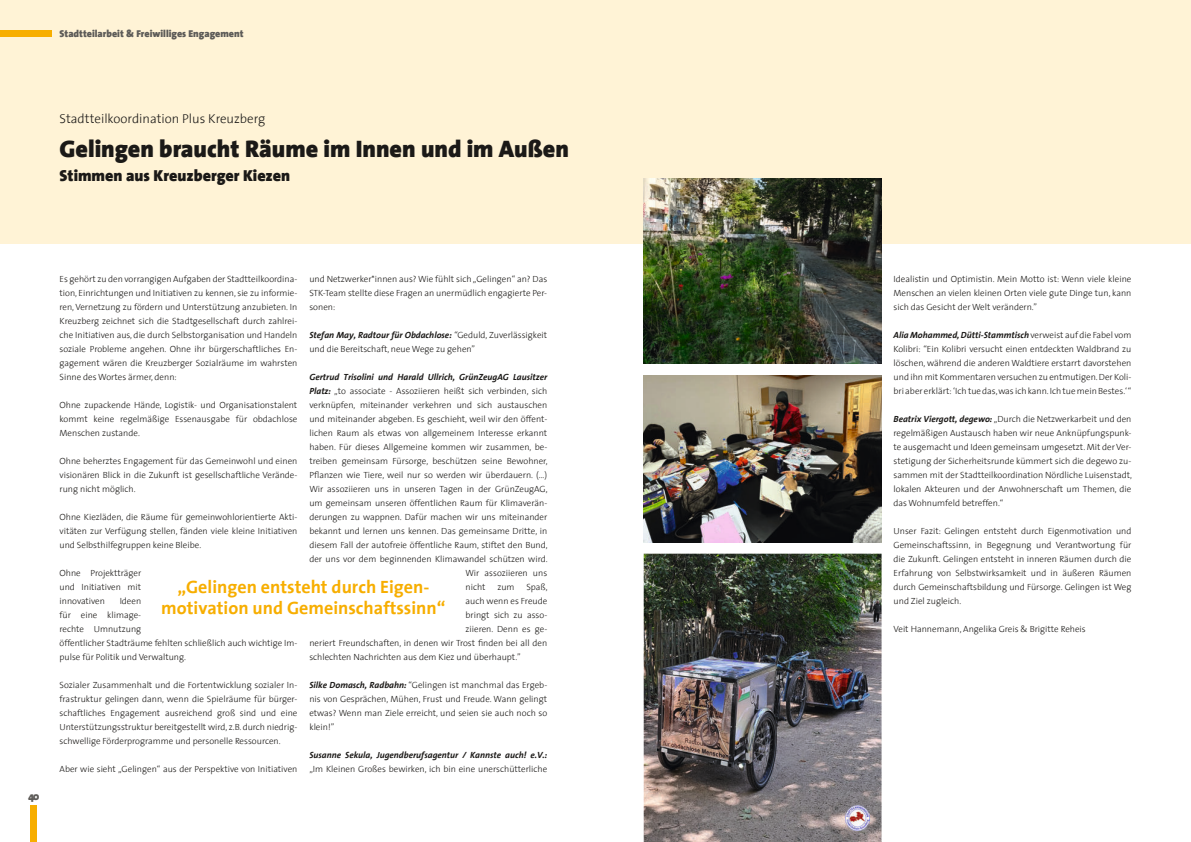
<style>
.page{position:relative;width:1191px;height:842px;background:#fff}
.page>*{position:absolute;margin:0;border:0;box-sizing:border-box;transform-origin:0 0}
.t1{font:900 24px "The Sans";color:#1b1917}
.t2{font:700 18px/21.6px "The Sans";color:#f7ae00;text-align:center}
.t3{font:900 16px "The Sans";color:#1b1917}
.t4{font:300 13px "The Sans";color:#1b1917}
.t5{font:900 11px "The Sans";color:#5d5b58}
.t6{font:900 10px "The Sans";color:#5d5b58}
.t7{font:300 9px/14px "The Sans";color:#1b1917;text-align:justify}
.t8{font:italic 700 9px "The Sans";color:#1b1917}
.s1{font-weight:700;font-style:italic}
.s2{font-style:italic}
</style>
<div class="page">
<div style="left:0;top:0;width:1191px;height:244px;background:#fff3d6"></div>
<div style="left:0;top:30px;width:51px;height:7px;background:#f7ae00"></div>
<div style="left:30px;top:805px;width:7px;height:37px;background:#f7ae00"></div>
<img style="left:643px;top:375px;width:238px;height:167px">
<img style="left:643px;top:178px;width:238px;height:186px">
<img style="left:643px;top:554px;width:238px;height:288px">
<img style="left:845px;top:806px;width:25px;height:25px">
<p class="t6" style="left:60px;top:29px;width:185px">Stadtteilarbeit &amp; Freiwilliges Engagement</p>
<h3 class="t4" style="left:60px;top:113px;width:207px">Stadtteilkoordination Plus Kreuzberg</h3>
<h1 class="t1" style="left:60px;top:139px;width:511px">Gelingen braucht Räume im Innen und im Außen</h1>
<h3 class="t3" style="left:60px;top:169px;width:232px">Stimmen aus Kreuzberger Kiezen</h3>
<p class="t5" style="left:28px;top:791px;width:13px">40</p>
<p class="t7" style="left:60px;top:271px;width:239px">Es gehört zu den vorrangigen Aufgaben der Stadtteilkoordina&shy;tion, Einrichtungen und Initiativen zu kennen, sie zu informie&shy;ren, Vernetzung zu fördern und Unterstützung anzubieten. In Kreuzberg zeichnet sich die Stadtgesellschaft durch zahlrei&shy;che Initiativen aus, die durch Selbstorganisation und Handeln soziale Probleme angehen. Ohne ihr bürgerschaftliches En&shy;gagement wären die Kreuzberger Sozialräume im wahrsten Sinne des Wortes ärmer, denn:</p>
<p class="t7" style="left:60px;top:398px;width:239px">Ohne zupackende Hände, Logistik- und Organisationstalent kommt keine regelmäßige Essenausgabe für obdachlose Menschen zustande.</p>
<p class="t7" style="left:60px;top:454px;width:239px">Ohne beherztes Engagement für das Gemeinwohl und einen visionären Blick in die Zukunft ist gesellschaftliche Verände&shy;rung nicht möglich.</p>
<p class="t7" style="left:60px;top:509px;width:239px">Ohne Kiezläden, die Räume für gemeinwohlorientierte Akti&shy;vitäten zur Verfügung stellen, fänden viele kleine Initiativen und Selbsthilfegruppen keine Bleibe.</p>
<p class="t7" style="left:60px;top:566px;width:83px">Ohne Projektträger und Initiativen mit innovativen</p>
<p class="t7" style="left:309px;top:272px;width:239px">und Netzwerker*innen aus? Wie fühlt sich „Gelingen“ an? Das STK-Team stellte diese Fragen an unermüdlich engagierte Per&shy;sonen:</p>
<p class="t7" style="left:309px;top:328px;width:239px"><span class="s1">Stefan May, Radtour für Obdachlose:</span> <span class="s2">“</span>Geduld, Zuverlässigkeit und die Bereitschaft, neue Wege zu gehen”</p>
<p class="t8" style="left:309px;top:373px;width:239px">Gertrud Trisolini und Harald Ullrich, GrünZeugAG Lausitzer</p>
<p class="t7" style="left:309px;top:383px;width:239px"><span class="s1">Platz:</span> „to associate - Assoziieren heißt sich verbinden, sich</p>
<p class="t7" style="left:309px;top:398px;width:239px">verknüpfen, miteinander verkehren und sich austauschen</p>
<p class="t7" style="left:309px;top:411px;width:239px">und miteinander abgeben. Es geschieht, weil wir den öffent-</p>
<p class="t7" style="left:309px;top:426px;width:239px">lichen Raum als etwas von allgemeinem Interesse erkannt</p>
<p class="t7" style="left:309px;top:439px;width:239px">haben. Für dieses Allgemeine kommen wir zusammen, be-</p>
<p class="t7" style="left:309px;top:454px;width:240px">treiben gemeinsam Fürsorge, beschützen seine Bewohner,</p>
<p class="t7" style="left:309px;top:467px;width:239px">Pflanzen wie Tiere, weil nur so werden wir überdauern. (…)</p>
<p class="t7" style="left:309px;top:481px;width:240px">Wir assoziieren uns in unseren Tagen in der GrünZeugAG,</p>
<p class="t7" style="left:309px;top:495px;width:239px">um gemeinsam unseren öffentlichen Raum für Klimaverän-</p>
<p class="t7" style="left:309px;top:510px;width:239px">derungen zu wappnen. Dafür machen wir uns miteinander</p>
<p class="t7" style="left:309px;top:524px;width:239px">bekannt und lernen uns kennen. Das gemeinsame Dritte, in</p>
<p class="t7" style="left:309px;top:537px;width:240px">diesem Fall der autofreie öffentliche Raum, stiftet den Bund,</p>
<p class="t7" style="left:309px;top:552px;width:240px">der uns vor dem beginnenden Klimawandel schützen wird.</p>
<p class="t7" style="left:465px;top:566px;width:83px">Wir assoziieren uns</p>
<p class="t7" style="left:465px;top:580px;width:21px">nicht</p>
<p class="t7" style="left:497px;top:580px;width:19px">zum</p>
<p class="t7" style="left:526px;top:580px;width:23px">Spaß,</p>
<p class="t7" style="left:465px;top:594px;width:83px">auch wenn es Freude</p>
<p class="t7" style="left:465px;top:608px;width:83px">bringt sich zu asso-</p>
<p class="t7" style="left:465px;top:622px;width:83px">ziieren. Denn es ge-</p>
<p class="t7" style="left:309px;top:635px;width:239px">neriert Freundschaften, in denen wir Trost finden bei all den</p>
<p class="t7" style="left:309px;top:649px;width:213px">schlechten Nachrichten aus dem Kiez und überhaupt.”</p>
<p class="t7" style="left:309px;top:678px;width:239px"><span class="s1">Silke Domasch, Radbahn:</span> “Gelingen ist manchmal das Ergeb&shy;nis von Gesprächen, Mühen, Frust und Freude. Wann gelingt etwas? Wenn man Ziele erreicht, und seien sie auch noch so klein!”</p>
<p class="t8" style="left:309px;top:751px;width:239px">Susanne Sekula, Jugendberufsagentur / Kannste auch! e.V.:</p>
<p class="t7" style="left:309px;top:762px;width:239px">„Im Kleinen Großes bewirken, ich bin eine unerschütterliche</p>
<h2 class="t2" style="left:161px;top:577px;width:286px">„Gelingen entsteht durch Eigen&shy;motivation und Gemeinschaftssinn“</h2>
<p class="t7" style="left:60px;top:594px;width:239px;text-align:left;text-indent:60px">Ideen<br>für eine klimage-<br>rechte Umnutzung<br>öffentlicher Stadträume fehlten schließlich auch wichtige Im&shy;pulse für Politik und Verwaltung.</p>
<p class="t7" style="left:60px;top:678px;width:239px">Sozialer Zusammenhalt und die Fortentwicklung sozialer In&shy;frastruktur gelingen dann, wenn die Spielräume für bürger&shy;schaftliches Engagement ausreichend groß sind und eine Unterstützungsstruktur bereitgestellt wird, z.B. durch niedrig&shy;schwellige Förderprogramme und personelle Ressourcen.</p>
<p class="t7" style="left:60px;top:761px;width:239px">Aber wie sieht „Gelingen“ aus der Perspektive von Initiativen</p>
<p class="t7" style="left:893px;top:272px;width:239px">Idealistin und Optimistin. Mein Motto ist: Wenn viele kleine Menschen an vielen kleinen Orten viele gute Dinge tun, kann sich das Gesicht der Welt verändern.”</p>
<p class="t7" style="left:893px;top:328px;width:239px"><span class="s1">Alia Mohammed, Dütti-Stammtisch</span> verweist auf die Fabel vom Kolibri: “Ein Kolibri versucht einen entdeckten Waldbrand zu löschen, während die anderen Waldtiere erstarrt davorstehen und ihn mit Kommentaren versuchen zu entmutigen. Der Koli&shy;bri aber erklärt: ‘Ich tue das, was ich kann. Ich tue mein Bestes.‘ “</p>
<p class="t7" style="left:893px;top:412px;width:240px"><span class="s1">Beatrix Viergott, degewo:</span> „Durch die Netzwerkarbeit und den regelmäßigen Austausch haben wir neue Anknüpfungspunk&shy;te ausgemacht und Ideen gemeinsam umgesetzt. Mit der Ver&shy;stetigung der Sicherheitsrunde kümmert sich die degewo zu&shy;sammen mit der Stadtteilkoordination Nördliche Luisenstadt, lokalen Akteuren und der Anwohnerschaft um Themen, die das Wohnumfeld betreffen.“</p>
<p class="t7" style="left:893px;top:525px;width:239px">Unser Fazit: Gelingen entsteht durch Eigenmotivation und Gemeinschaftssinn, in Begegnung und Verantwortung für die Zukunft. Gelingen entsteht in inneren Räumen durch die Erfahrung von Selbstwirksamkeit und in äußeren Räumen durch Gemeinschaftsbildung und Fürsorge. Gelingen ist Weg und Ziel zugleich.</p>
<p class="t7" style="left:893px;top:621px;width:194px">Veit Hannemann, Angelika Greis &amp; Brigitte Reheis</p>
</div>
